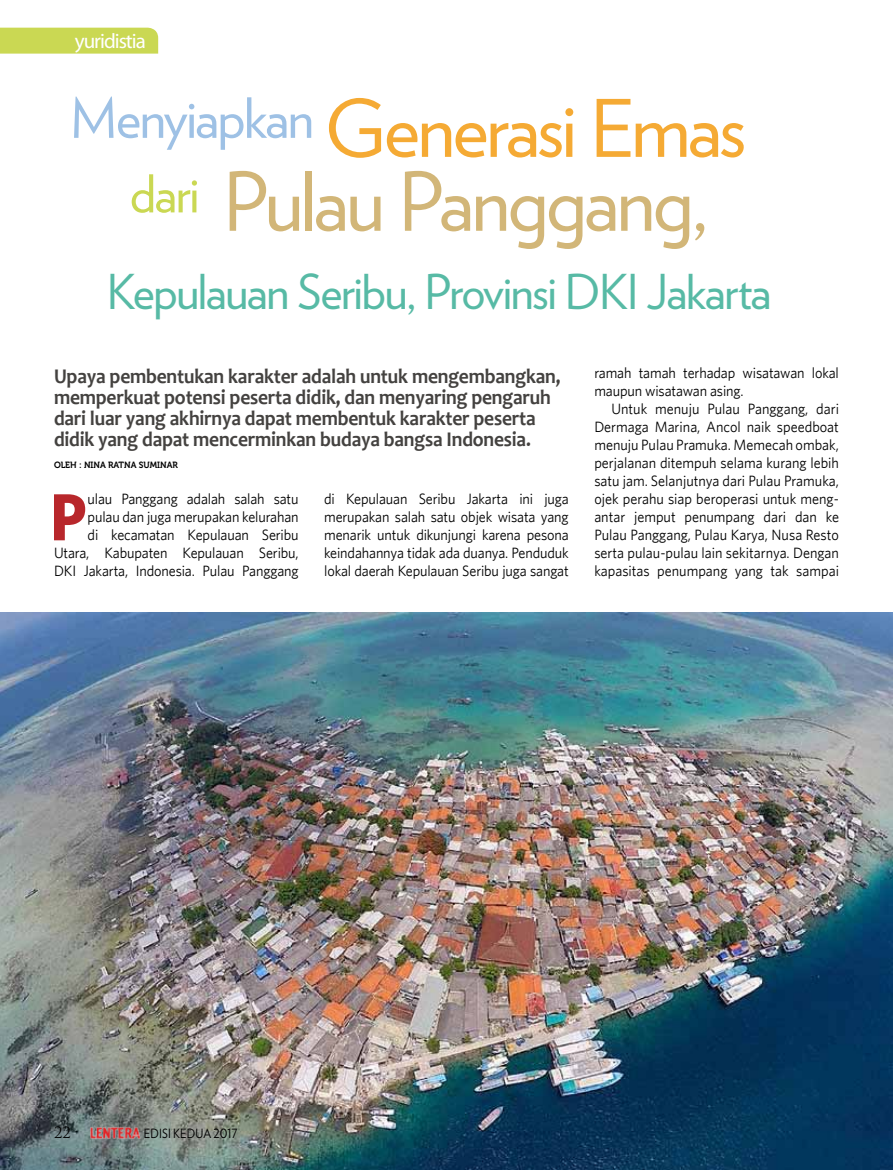
<style>
.page{position:relative;width:893px;height:1170px;background:#fff}
.page>*{position:absolute;margin:0;border:0;box-sizing:border-box;transform-origin:0 0}
.t1{font:81.15px "Verlag";letter-spacing:-.04em;color:#d2b678}
.t2{font:79.05px "Verlag";letter-spacing:-.035em;color:#f5aa34}
.t3{font:700 66.6px "Whitney";color:#b8272b;scale:.95 1}
.t4{font:55.2px "Verlag";letter-spacing:-.03em;color:#9ec1e5}
.t5{font:52.05px "Verlag";color:#cad853}
.t6{font:48px "Verlag";letter-spacing:-.03em;color:#57baa5}
.t7{font:700 21px/21px "Candara";letter-spacing:-.01em;color:#444240;scale:.93 1}
.t8{font:21px "Myriad Pro";letter-spacing:-.05em;color:#fff}
.t9{font:15px/18px "Whitney";letter-spacing:-.01em;color:#000;text-align:justify;scale:.95 1}
.t10{font:15px "Trajan Pro";color:#000}
.t11{font:12.75px "Verlag";color:#000;scale:.9 1}
.t12{font:9px "Museo 700";color:#000;scale:.95 1}
</style>
<div class="page">
<img style="left:0;top:612px;width:893px;height:557px">
<img style="left:89px;top:1125px;width:52px;height:13px">
<div style="left:0;top:28px;width:158px;height:26px;background:#cad853"></div>
<h3 class="t8" style="left:75px;top:28px;width:72px">yuridistia</h3>
<h3 class="t4" style="left:70px;top:77px;width:245px">Menyiapkan</h3>
<h2 class="t2" style="left:325px;top:69px;width:423px">Generasi Emas</h2>
<h3 class="t5" style="left:130px;top:155px;width:72px">dari</h3>
<h1 class="t1" style="left:223px;top:141px;width:487px">Pulau Panggang,</h1>
<h3 class="t6" style="left:107px;top:255px;width:666px">Kepulauan Seribu, Provinsi DKI Jakarta</h3>
<h3 class="t7" style="left:54px;top:365px;width:546px">Upaya pembentukan karakter adalah untuk mengembangkan, memperkuat potensi peserta didik, dan menyaring pengaruh dari luar yang akhirnya dapat membentuk karakter peserta didik yang dapat mencerminkan budaya bangsa Indonesia.</h3>
<p class="t12" style="left:54px;top:460px;width:101px">OLEH : NINA RATNA SUMI</p>
<p class="t12" style="left:160px;top:460px;width:20px">NAR</p>
<p class="t9" style="left:54px;top:489px;width:259px;text-align:right">ulau Panggang adalah salah satu pulau dan juga merupakan kelurahan<br>di kecamatan Kepulauan Seribu Utara, Kabupaten Kepulauan Seribu, DKI Jakarta, Indonesia. Pulau Panggang</p>
<p class="t9" style="left:324px;top:489px;width:259px">di Kepulauan Seribu Jakarta ini juga merupakan salah satu objek wisata yang menarik untuk dikunjungi karena pesona keindahannya tidak ada duanya. Penduduk lokal daerah Kepulauan Seribu juga sangat</p>
<h3 class="t3" style="left:50px;top:476px;width:34px">P</h3>
<p class="t9" style="left:594px;top:363px;width:259px">ramah tamah terhadap wisatawan lokal maupun wisatawan asing.</p>
<p class="t9" style="left:594px;top:399px;width:259px;text-indent:17px">Untuk menuju Pulau Panggang, dari Dermaga Marina, Ancol naik speedboat menuju Pulau Pramuka. Memecah ombak, perjalanan ditempuh selama kurang lebih satu jam. Selanjutnya dari Pulau Pramuka, ojek perahu siap beroperasi untuk meng&shy;antar jemput penumpang dari dan ke Pulau Panggang, Pulau Karya, Nusa Resto serta pulau-pulau lain sekitarnya. Dengan kapasitas penumpang yang tak sampai</p>
<p class="t10" style="left:54px;top:1122px;width:19px">22</p>
<p class="t11" style="left:144px;top:1123px;width:105px">Edisi Kedua 2017</p>
</div>
